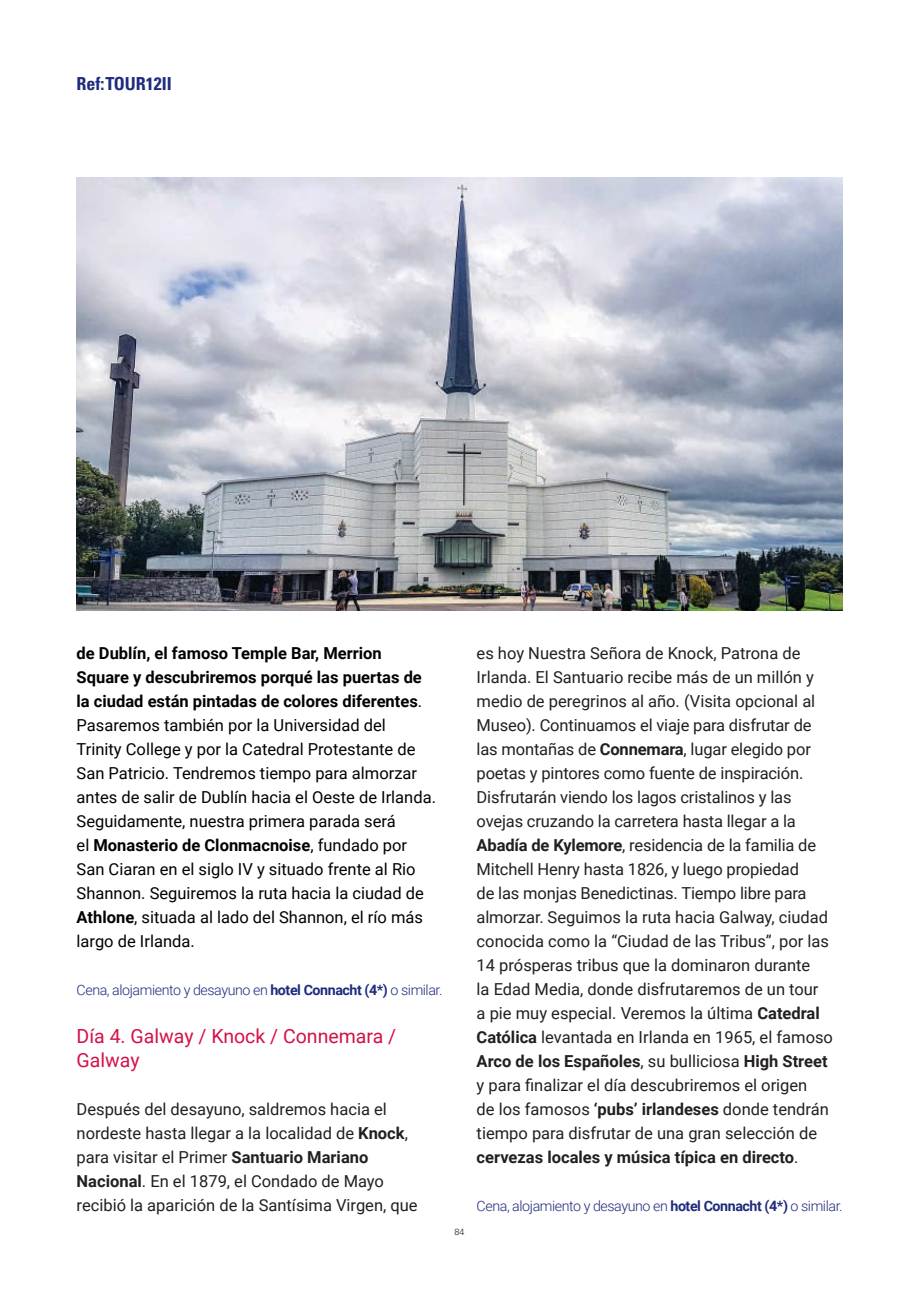
<style>
.page{position:relative;width:908px;height:1289px;background:#fff}
.page>*{position:absolute;margin:0;border:0;box-sizing:border-box;transform-origin:0 0}
.t1{font:19.5px/24px "Roboto";color:#d41148}
.t2{font:700 condensed 18px "Univers";color:#1f2b7d}
.t3{font:16.5px/24px "Roboto";color:#231f20}
.t4{font:16.5px/24px "Roboto";color:#010203}
.t5{font:300 14.25px "Roboto";letter-spacing:-.03em;color:#1f2b7d}
.t6{font:300 9px "Univers";color:#231f20}
.s1{font-weight:700}
</style>
<div class="page">
<img style="left:77px;top:177px;width:765px;height:434px">
<p class="t2" style="left:77px;top:72px;width:97px">Ref: TOUR12II</p>
<p class="t4" style="left:77px;top:640px;width:361px"><span class="s1">de Dublín, el famoso Temple Bar, Merrion Square y descubriremos porqué las puertas de la ciudad están pintadas de colores diferentes</span>.<br>Pasaremos también por la Universidad del<br>Trinity College y por la Catedral Protestante de San Patricio. Tendremos tiempo para almorzar antes de salir de Dublín hacia el Oeste de Irlanda.<br>Seguidamente, nuestra primera parada será<br>el <span class="s1">Monasterio de Clonmacnoise</span>, fundado por San Ciaran en el siglo IV y situado frente al Rio Shannon. Seguiremos la ruta hacia la ciudad de <span class="s1">Athlone</span>, situada al lado del Shannon, el río más largo de Irlanda.</p>
<p class="t5" style="left:77px;top:979px;width:367px">Cena, alojamiento y desayuno en <span class="s1">hotel Connacht (4*)</span> o similar.</p>
<p class="t1" style="left:77px;top:1023px;width:321px">Día 4. Galway / Knock / Connemara /<br>Galway</p>
<p class="t3" style="left:77px;top:1096px;width:342px">Después del desayuno, saldremos hacia el nordeste hasta llegar a la localidad de <span class="s1">Knock</span>, para visitar el Primer <span class="s1">Santuario Mariano Nacional</span>. En el 1879, el Condado de Mayo recibió la aparición de la Santísima Virgen, que</p>
<p class="t6" style="left:454px;top:1226px;width:12px">84</p>
<p class="t3" style="left:476px;top:640px;width:358px">es hoy Nuestra Señora de Knock, Patrona de Irlanda. El Santuario recibe más de un millón y medio de peregrinos al año. (Visita opcional al Museo). Continuamos el viaje para disfrutar de las montañas de <span class="s1">Connemara</span>, lugar elegido por poetas y pintores como fuente de inspiración.<br>Disfrutarán viendo los lagos cristalinos y las ovejas cruzando la carretera hasta llegar a la <span class="s1">Abadía de Kylemore</span>, residencia de la familia de Mitchell Henry hasta 1826, y luego propiedad<br>de las monjas Benedictinas. Tiempo libre para almorzar. Seguimos la ruta hacia Galway, ciudad conocida como la “Ciudad de las Tribus”, por las 14 prósperas tribus que la dominaron durante<br>la Edad Media, donde disfrutaremos de un tour<br>a pie muy especial. Veremos la última <span class="s1">Catedral Católica</span> levantada en Irlanda en 1965, el famoso <span class="s1">Arco de los Españoles</span>, su bulliciosa <span class="s1">High Street </span>y para finalizar el día descubriremos el origen<br>de los famosos <span class="s1">‘pubs’ irlandeses</span> donde tendrán tiempo para disfrutar de una gran selección de <span class="s1">cervezas locales y música típica en directo</span>.</p>
<p class="t5" style="left:476px;top:1195px;width:367px">Cena, alojamiento y desayuno en <span class="s1">hotel Connacht (4*)</span> o similar.</p>
</div>
